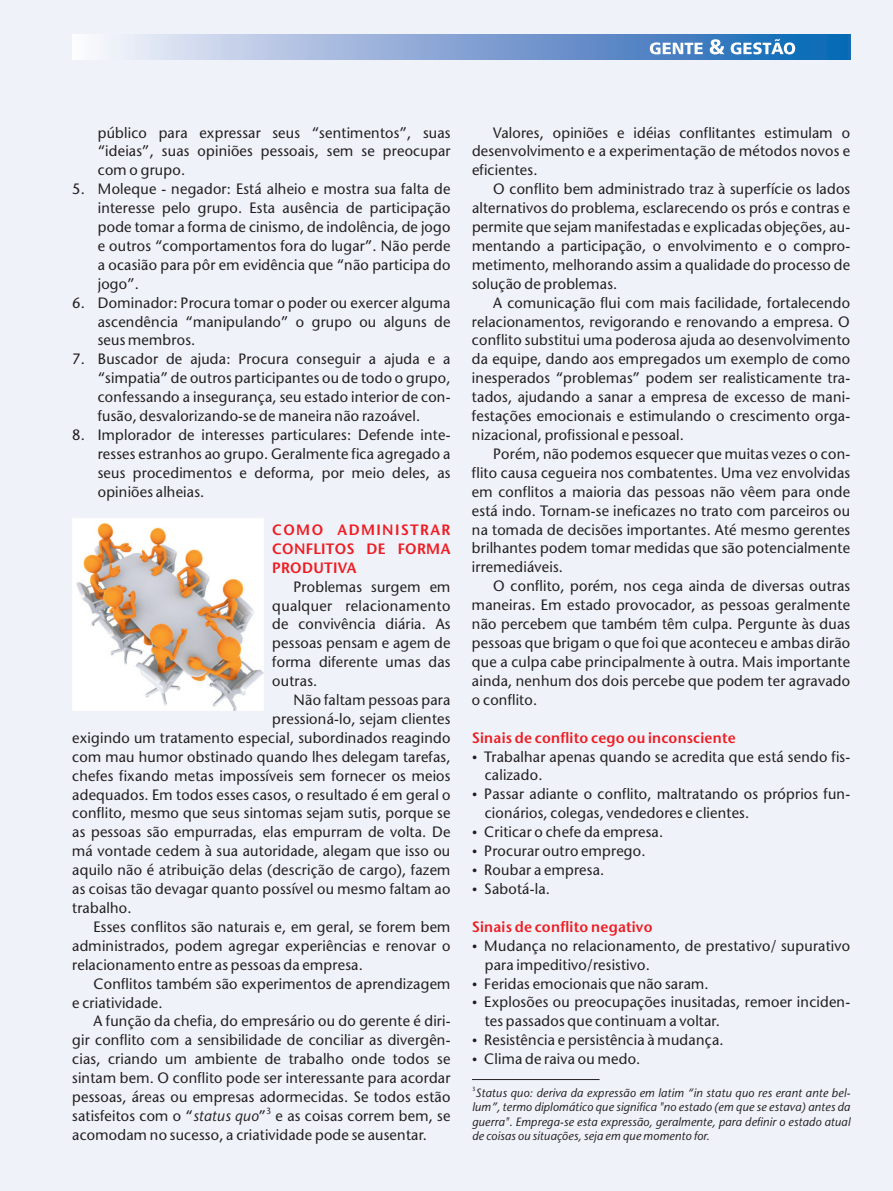
<style>
.page{position:relative;width:893px;height:1191px;background:#eff2f9}
.page>*{position:absolute;margin:0;border:0;box-sizing:border-box;transform-origin:0 0}
.t1{font:15px/18.9px "Stone Sans";color:#231f20;text-align:justify}
.t2{font:600 15px/19px "Stone Sans";color:#ee1d23;text-align:justify}
.t3{font:italic 12px/14.4px "Stone Sans";color:#231f20;text-align:justify}
.t4{font:9px "Stone Sans";color:#231f20}
.t5{font:6px "Stone Sans";color:#231f20}
.s1{font-style:italic}
</style>
<div class="page">
<svg style="left:72px;top:34px;width:778px;height:25px;background:#8eadd8"></svg>
<svg style="left:650px;top:39px;width:145px;height:15px"></svg>
<img style="left:72px;top:519px;width:192px;height:191px">
<hr style="left:472px;top:1079px;width:128px;height:1px;background:#231f20">
<p class="t1" style="left:98px;top:124px;width:354px">público para expressar seus “sentimentos”, suas “ideias”, suas opiniões pessoais, sem se preocupar com o grupo.</p>
<p class="t1" style="left:98px;top:181px;width:354px;text-indent:-26px">5. Moleque - negador: Está alheio e mostra sua falta de interesse pelo grupo. Esta ausência de participação pode tomar a forma de cinismo, de indolência, de jogo e outros “comportamentos fora do lugar”. Não perde a ocasião para pôr em evidência que “não participa do jogo”.</p>
<p class="t1" style="left:98px;top:294px;width:354px;text-indent:-26px">6. Dominador: Procura tomar o poder ou exercer alguma ascendência “manipulando” o grupo ou alguns de seus membros.</p>
<p class="t1" style="left:98px;top:351px;width:354px;text-indent:-26px">7. Buscador de ajuda: Procura conseguir a ajuda e a “simpatia” de outros participantes ou de todo o grupo, confessando a insegurança, seu estado interior de con&shy;fusão, desvalorizando-se de maneira não razoável.</p>
<p class="t1" style="left:98px;top:427px;width:354px;text-indent:-26px">8. Implorador de interesses particulares: Defende inte&shy;resses estranhos ao grupo. Geralmente fica agregado a seus procedimentos e deforma, por meio deles, as opiniões alheias.</p>
<p class="t2" style="left:272px;top:521px;width:180px">COMO ADMINISTRAR CONFLITOS DE FORMA PRODUTIVA</p>
<p class="t1" style="left:272px;top:578px;width:180px;text-indent:21px">Problemas surgem em qualquer relacionamento de convivência diária. As pessoas pensam e agem de forma diferente umas das outras.</p>
<p class="t1" style="left:294px;top:692px;width:159px">Não faltam pessoas para</p>
<p class="t1" style="left:272px;top:710px;width:180px">pressioná-lo, sejam clientes</p>
<p class="t1" style="left:72px;top:729px;width:380px">exigindo um tratamento especial, subordinados reagindo</p>
<p class="t1" style="left:72px;top:748px;width:380px">com mau humor obstinado quando lhes delegam tarefas,</p>
<p class="t1" style="left:72px;top:767px;width:380px">chefes fixando metas impossíveis sem fornecer os meios</p>
<p class="t1" style="left:72px;top:786px;width:380px">adequados. Em todos esses casos, o resultado é em geral o</p>
<p class="t1" style="left:72px;top:805px;width:380px">conflito, mesmo que seus sintomas sejam sutis, porque se</p>
<p class="t1" style="left:72px;top:824px;width:380px">as pessoas são empurradas, elas empurram de volta. De</p>
<p class="t1" style="left:72px;top:843px;width:380px">má vontade cedem à sua autoridade, alegam que isso ou</p>
<p class="t1" style="left:72px;top:862px;width:380px">aquilo não é atribuição delas (descrição de cargo), fazem</p>
<p class="t1" style="left:72px;top:881px;width:380px">as coisas tão devagar quanto possível ou mesmo faltam ao</p>
<p class="t1" style="left:72px;top:899px;width:61px">trabalho.</p>
<p class="t1" style="left:93px;top:918px;width:359px">Esses conflitos são naturais e, em geral, se forem bem</p>
<p class="t1" style="left:72px;top:937px;width:380px">administrados, podem agregar experiências e renovar o</p>
<p class="t1" style="left:72px;top:956px;width:292px">relacionamento entre as pessoas da empresa.</p>
<p class="t1" style="left:93px;top:975px;width:359px">Conflitos também são experimentos de aprendizagem</p>
<p class="t1" style="left:72px;top:994px;width:92px">e criatividade.</p>
<p class="t1" style="left:93px;top:1013px;width:359px">A função da chefia, do empresário ou do gerente é diri-</p>
<p class="t1" style="left:72px;top:1032px;width:380px">gir conflito com a sensibilidade de conciliar as divergên-</p>
<p class="t1" style="left:72px;top:1051px;width:380px">cias, criando um ambiente de trabalho onde todos se</p>
<p class="t1" style="left:72px;top:1070px;width:380px">sintam bem. O conflito pode ser interessante para acordar</p>
<p class="t1" style="left:72px;top:1088px;width:380px">pessoas, áreas ou empresas adormecidas. Se todos estão</p>
<p class="t4" style="left:266px;top:1107px;width:7px">3</p>
<p class="t1" style="left:72px;top:1107px;width:380px">satisfeitos com o “<span class="s1">status quo</span>” e as coisas correm bem, se acomodam no sucesso, a criatividade pode se ausentar.</p>
<p class="t1" style="left:472px;top:124px;width:380px;text-indent:21px">Valores, opiniões e idéias conflitantes estimulam o desenvolvimento e a experimentação de métodos novos e eficientes.</p>
<p class="t1" style="left:472px;top:181px;width:380px;text-indent:21px">O conflito bem administrado traz à superfície os lados alternativos do problema, esclarecendo os prós e contras e permite que sejam manifestadas e explicadas objeções, au&shy;mentando a participação, o envolvimento e o compro&shy;metimento, melhorando assim a qualidade do processo de solução de problemas.</p>
<p class="t1" style="left:472px;top:294px;width:380px;text-indent:21px">A comunicação flui com mais facilidade, fortalecendo relacionamentos, revigorando e renovando a empresa. O conflito substitui uma poderosa ajuda ao desenvolvimento da equipe, dando aos empregados um exemplo de como inesperados “problemas” podem ser realisticamente tra&shy;tados, ajudando a sanar a empresa de excesso de mani&shy;festações emocionais e estimulando o crescimento orga&shy;nizacional, profissional e pessoal.</p>
<p class="t1" style="left:472px;top:446px;width:380px;text-indent:21px">Porém, não podemos esquecer que muitas vezes o con&shy;flito causa cegueira nos combatentes. Uma vez envolvidas em conflitos a maioria das pessoas não vêem para onde está indo. Tornam-se ineficazes no trato com parceiros ou na tomada de decisões importantes. Até mesmo gerentes brilhantes podem tomar medidas que são potencialmente irremediáveis.</p>
<p class="t1" style="left:472px;top:578px;width:380px;text-indent:21px">O conflito, porém, nos cega ainda de diversas outras maneiras. Em estado provocador, as pessoas geralmente não percebem que também têm culpa. Pergunte às duas pessoas que brigam o que foi que aconteceu e ambas dirão que a culpa cabe principalmente à outra. Mais importante ainda, nenhum dos dois percebe que podem ter agravado o conflito.</p>
<p class="t2" style="left:472px;top:729px;width:266px">Sinais de conflito cego ou inconsciente</p>
<p class="t1" style="left:484px;top:748px;width:368px;text-align:left">Trabalhar apenas quando se acredita que está sendo fis&shy;calizado.<br>Passar adiante o conflito, maltratando os próprios fun&shy;cionários, colegas, vendedores e clientes.<br>Criticar o chefe da empresa.<br>Procurar outro emprego.<br>Roubar a empresa.<br>Sabotá-la.</p>
<p class="t2" style="left:472px;top:918px;width:182px">Sinais de conflito negativo</p>
<p class="t1" style="left:484px;top:937px;width:368px;text-align:left">Mudança no relacionamento, de prestativo/ supurativo para impeditivo/resistivo.<br>Feridas emocionais que não saram.<br>Explosões ou preocupações inusitadas, remoer inciden&shy;tes passados que continuam a voltar.<br>Resistência e persistência à mudança.<br>Clima de raiva ou medo.</p>
<p class="t5" style="left:472px;top:1086px;width:5px">3</p>
<p class="t3" style="left:472px;top:1086px;width:380px">Status quo: deriva da expressão em latim “in statu quo res erant ante bel&shy;lum”, termo diplomático que significa "no estado (em que se estava) antes da guerra". Emprega-se esta expressão, geralmente, para definir o estado atual de coisas ou situações, seja em que momento for.</p>
</div>
